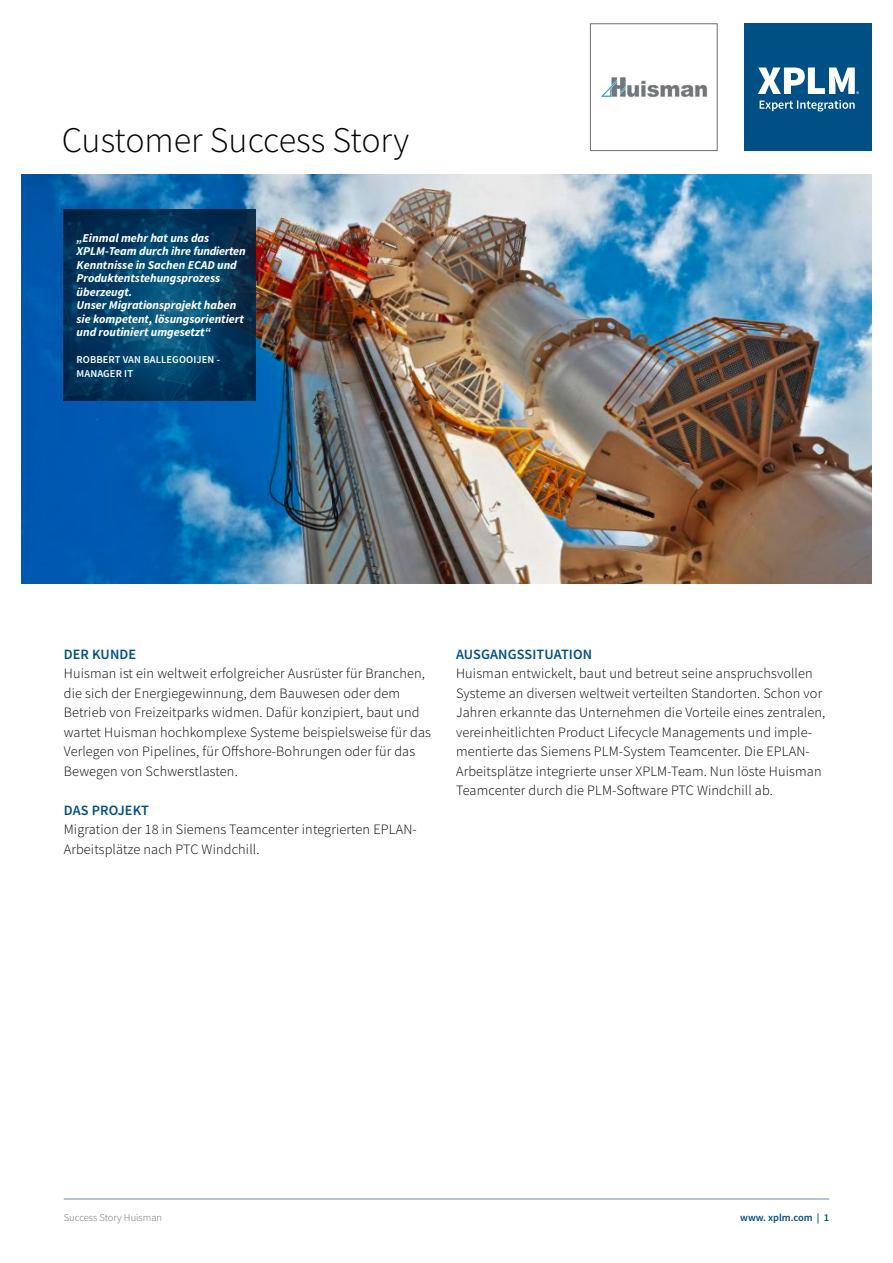
<style>
.page{position:relative;width:893px;height:1263px;background:#fff}
.page>*{position:absolute;margin:0;border:0;box-sizing:border-box;transform-origin:0 0}
.t1{font:300 36px "Source Sans Pro";color:#000}
.t2{font:300 14.25px/19.5px "Source Sans Pro";letter-spacing:.01em;color:#000}
.t3{font:600 14.25px "Source Sans Pro";letter-spacing:.01em;color:#004f85}
.t4{font:italic 700 12px/13.5px "Source Sans Pro";color:#fff}
.t5{font:600 10.5px/13.5px "Source Sans Pro";letter-spacing:.01em;color:#fff}
.t6{font:300 10.5px "Source Sans Pro";color:#6e6e6e}
.t7{font:600 10.5px "Source Sans Pro";color:#004f85}
</style>
<div class="page">
<div style="left:744px;top:23px;width:128px;height:128px;background:#004f85"></div>
<svg style="left:758px;top:68px;width:101px;height:26px"></svg>
<svg style="left:760px;top:100px;width:95px;height:11px"></svg>
<hr style="left:64px;top:1198px;width:765px;height:2px;background:#a1aecb">
<img style="left:21px;top:174px;width:851px;height:410px">
<img style="left:601px;top:77px;width:107px;height:21px">
<div style="left:590px;top:23px;width:128px;height:128px;border:1px solid #6e6e6e"></div>
<img style="left:64px;top:209px;width:191px;height:191px">
<h1 class="t1" style="left:62px;top:117px;width:349px">Customer Success Story</h1>
<p class="t4" style="left:77px;top:231px;width:171px">„Einmal mehr hat uns das<br>XPLM-Team durch ihre fundierten<br>Kenntnisse in Sachen ECAD und<br>Produktentstehungsprozess überzeugt.<br>Unser Migrationsprojekt haben sie kompetent, lösungsorientiert und routiniert umgesetzt“</p>
<p class="t5" style="left:77px;top:353px;width:145px">ROBBERT VAN BALLEGOOIJEN -<br>MANAGER IT</p>
<p class="t3" style="left:64px;top:644px;width:74px">DER KUNDE</p>
<p class="t2" style="left:64px;top:664px;width:369px">Huisman ist ein weltweit erfolgreicher Ausrüster für Branchen, die sich der Energiegewinnung, dem Bauwesen oder dem Betrieb von Freizeitparks widmen. Dafür konzipiert, baut und wartet Huisman hochkomplexe Systeme beispielsweise für das Verlegen von Pipelines, für Offshore-Bohrungen oder für das Bewegen von Schwerstlasten.</p>
<p class="t3" style="left:64px;top:800px;width:87px">DAS PROJEKT</p>
<p class="t2" style="left:64px;top:820px;width:354px">Migration der 18 in Siemens Teamcenter integrierten EPLAN-<br>Arbeitsplätze nach PTC Windchill.</p>
<p class="t3" style="left:456px;top:644px;width:138px">AUSGANGSSITUATION</p>
<p class="t2" style="left:456px;top:663px;width:371px">Huisman entwickelt, baut und betreut seine anspruchsvollen Systeme an diversen weltweit verteilten Standorten. Schon vor Jahren erkannte das Unternehmen die Vorteile eines zentralen, vereinheitlichten Product Lifecycle Managements und imple&shy;mentierte das Siemens PLM-System Teamcenter. Die EPLAN-Arbeitsplätze integrierte unser XPLM-Team. Nun löste Huisman Teamcenter durch die PLM-Software PTC Windchill ab.</p>
<p class="t6" style="left:64px;top:1211px;width:100px">Success Story Huisman</p>
<p class="t7" style="left:740px;top:1210px;width:91px">www. xplm.com | 1</p>
</div>
